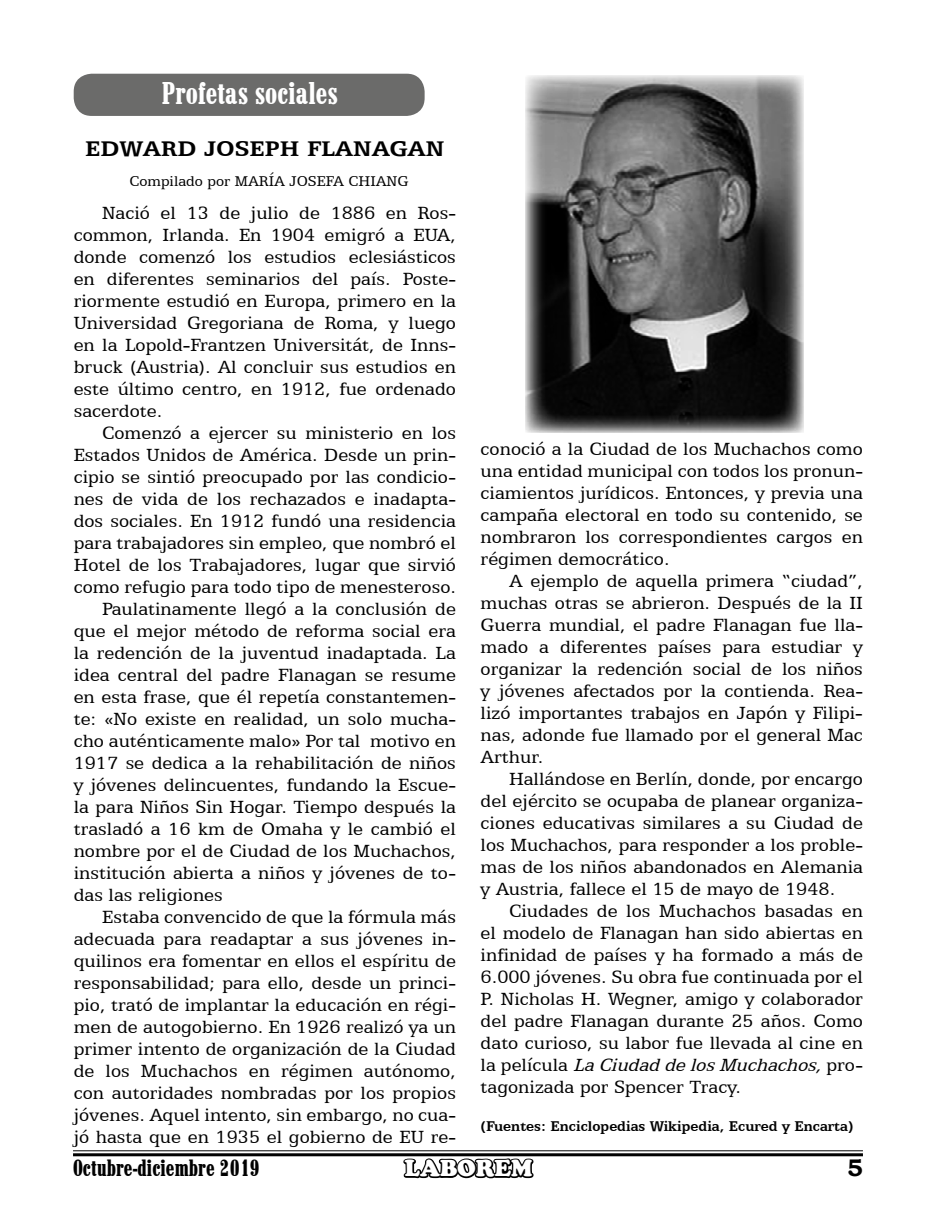
<style>
.page{position:relative;width:936px;height:1224px;background:#fff}
.page>*{position:absolute;margin:0;border:0;box-sizing:border-box;transform-origin:0 0}
.t1{font:32px "Marlboro";color:#fff}
.t2{font:24px "Marlboro";color:#000}
.t3{font:700 24px "Egyptian 505 BT";color:#000;scale:1.1 1}
.t4{font:900 24px "Cooper";color:#fff}
.t5{font:700 24px "Bookman Old Style";color:#000}
.t6{font:20px/22px "Egyptian 505 BT";color:#000;text-align:justify}
.t7{font:700 16px "Egyptian 505 BT";color:#000}
.t8{font:16px "Egyptian 505 BT";color:#000}
.s1{font-style:italic}
</style>
<div class="page">
<hr style="left:73px;top:1150px;width:790px;height:1px;background:#000">
<hr style="left:73px;top:1153px;width:790px;height:3px;background:#000">
<svg style="left:401px;top:1150px;width:135px;height:29px"></svg>
<div style="left:74px;top:74px;width:351px;height:42px;background:#6b6b6a;border-radius:18px"></div>
<img style="left:525px;top:75px;width:279px;height:357px">
<h1 class="t1" style="left:162px;top:76px;width:178px">Profetas sociales</h1>
<p class="t3" style="left:85px;top:134px;width:328px">EDWARD JOSEPH FLANAGAN</p>
<p class="t8" style="left:129px;top:172px;width:281px">Compilado por MARÍA JOSEFA CHIANG</p>
<p class="t6" style="left:74px;top:201px;width:384px;text-indent:28px">Nació el 13 de julio de 1886 en Ros&shy;common, Irlanda. En 1904 emigró a EUA, donde comenzó los estudios eclesiásticos en diferentes seminarios del país. Poste&shy;riormente estudió en Europa, primero en la Universidad Gregoriana de Roma, y luego en la Lopold-Frantzen Universitát, de Inns&shy;bruck (Austria). Al concluir sus estudios en este último centro, en 1912, fue ordenado sacerdote.</p>
<p class="t6" style="left:102px;top:421px;width:355px">Comenzó a ejercer su ministerio en los</p>
<p class="t6" style="left:74px;top:443px;width:384px">Estados Unidos de América. Desde un prin-</p>
<p class="t6" style="left:74px;top:465px;width:384px">cipio se sintió preocupado por las condicio-</p>
<p class="t6" style="left:74px;top:487px;width:384px">nes de vida de los rechazados e inadapta-</p>
<p class="t6" style="left:74px;top:509px;width:384px">dos sociales. En 1912 fundó una residencia</p>
<p class="t6" style="left:74px;top:531px;width:384px">para trabajadores sin empleo, que nombró el</p>
<p class="t6" style="left:74px;top:553px;width:384px">Hotel de los Trabajadores, lugar que sirvió</p>
<p class="t6" style="left:74px;top:575px;width:384px">como refugio para todo tipo de menesteroso.</p>
<p class="t6" style="left:102px;top:597px;width:355px">Paulatinamente llegó a la conclusión de</p>
<p class="t6" style="left:74px;top:619px;width:384px">que el mejor método de reforma social era</p>
<p class="t6" style="left:74px;top:641px;width:384px">la redención de la juventud inadaptada. La</p>
<p class="t6" style="left:74px;top:663px;width:384px">idea central del padre Flanagan se resume</p>
<p class="t6" style="left:74px;top:685px;width:384px">en esta frase, que él repetía constantemen-</p>
<p class="t6" style="left:74px;top:707px;width:384px">te: «No existe en realidad, un solo mucha-</p>
<p class="t6" style="left:74px;top:729px;width:384px">cho auténticamente malo» Por tal motivo en</p>
<p class="t6" style="left:74px;top:751px;width:384px">1917 se dedica a la rehabilitación de niños</p>
<p class="t6" style="left:74px;top:773px;width:384px">y jóvenes delincuentes, fundando la Escue-</p>
<p class="t6" style="left:74px;top:795px;width:384px">la para Niños Sin Hogar. Tiempo después la</p>
<p class="t6" style="left:74px;top:817px;width:384px">trasladó a 16 km de Omaha y le cambió el</p>
<p class="t6" style="left:74px;top:839px;width:384px">nombre por el de Ciudad de los Muchachos,</p>
<p class="t6" style="left:74px;top:861px;width:384px">institución abierta a niños y jóvenes de to-</p>
<p class="t6" style="left:74px;top:883px;width:151px">das las religiones</p>
<p class="t6" style="left:102px;top:905px;width:355px">Estaba convencido de que la fórmula más</p>
<p class="t6" style="left:74px;top:927px;width:384px">adecuada para readaptar a sus jóvenes in-</p>
<p class="t6" style="left:74px;top:949px;width:384px">quilinos era fomentar en ellos el espíritu de</p>
<p class="t6" style="left:74px;top:971px;width:384px">responsabilidad; para ello, desde un princi-</p>
<p class="t6" style="left:74px;top:993px;width:384px">pio, trató de implantar la educación en régi-</p>
<p class="t6" style="left:74px;top:1015px;width:384px">men de autogobierno. En 1926 realizó ya un</p>
<p class="t6" style="left:74px;top:1037px;width:384px">primer intento de organización de la Ciudad</p>
<p class="t6" style="left:74px;top:1059px;width:384px">de los Muchachos en régimen autónomo,</p>
<p class="t6" style="left:74px;top:1081px;width:384px">con autoridades nombradas por los propios</p>
<p class="t6" style="left:74px;top:1103px;width:384px">jóvenes. Aquel intento, sin embargo, no cua-</p>
<p class="t6" style="left:74px;top:1125px;width:384px">jó hasta que en 1935 el gobierno de EU re-</p>
<p class="t6" style="left:481px;top:437px;width:384px">conoció a la Ciudad de los Muchachos como una entidad municipal con todos los pronun&shy;ciamientos jurídicos. Entonces, y previa una campaña electoral en todo su contenido, se nombraron los correspondientes cargos en régimen democrático.</p>
<p class="t6" style="left:481px;top:569px;width:384px;text-indent:28px">A ejemplo de aquella primera “ciudad”, muchas otras se abrieron. Después de la II Guerra mundial, el padre Flanagan fue lla&shy;mado a diferentes países para estudiar y organizar la redención social de los niños y jóvenes afectados por la contienda. Rea&shy;lizó importantes trabajos en Japón y Filipi&shy;nas, adonde fue llamado por el general Mac Arthur.</p>
<p class="t6" style="left:481px;top:767px;width:384px;text-indent:28px">Hallándose en Berlín, donde, por encargo del ejército se ocupaba de planear organiza&shy;ciones educativas similares a su Ciudad de los Muchachos, para responder a los proble&shy;mas de los niños abandonados en Alemania y Austria, fallece el 15 de mayo de 1948.</p>
<p class="t6" style="left:481px;top:899px;width:384px;text-indent:28px">Ciudades de los Muchachos basadas en el modelo de Flanagan han sido abiertas en infinidad de países y ha formado a más de 6.000 jóvenes. Su obra fue continuada por el P. Nicholas H. Wegner, amigo y colaborador del padre Flanagan durante 25 años. Como dato curioso, su labor fue llevada al cine en l a p e l í c u l a <span class="s1">LaCiudaddelosMuchachos,</span>p r o - tagonizada por Spencer Tracy.</p>
<p class="t7" style="left:481px;top:1117px;width:374px">(Fuentes: Enciclopedias Wikipedia, Ecured y Encarta)</p>
<p class="t2" style="left:73px;top:1155px;width:188px">Octubre-diciembre 2019</p>
<p class="t4" style="left:405px;top:1154px;width:129px">LABOREM</p>
<p class="t5" style="left:847px;top:1151px;width:17px">5</p>
</div>
